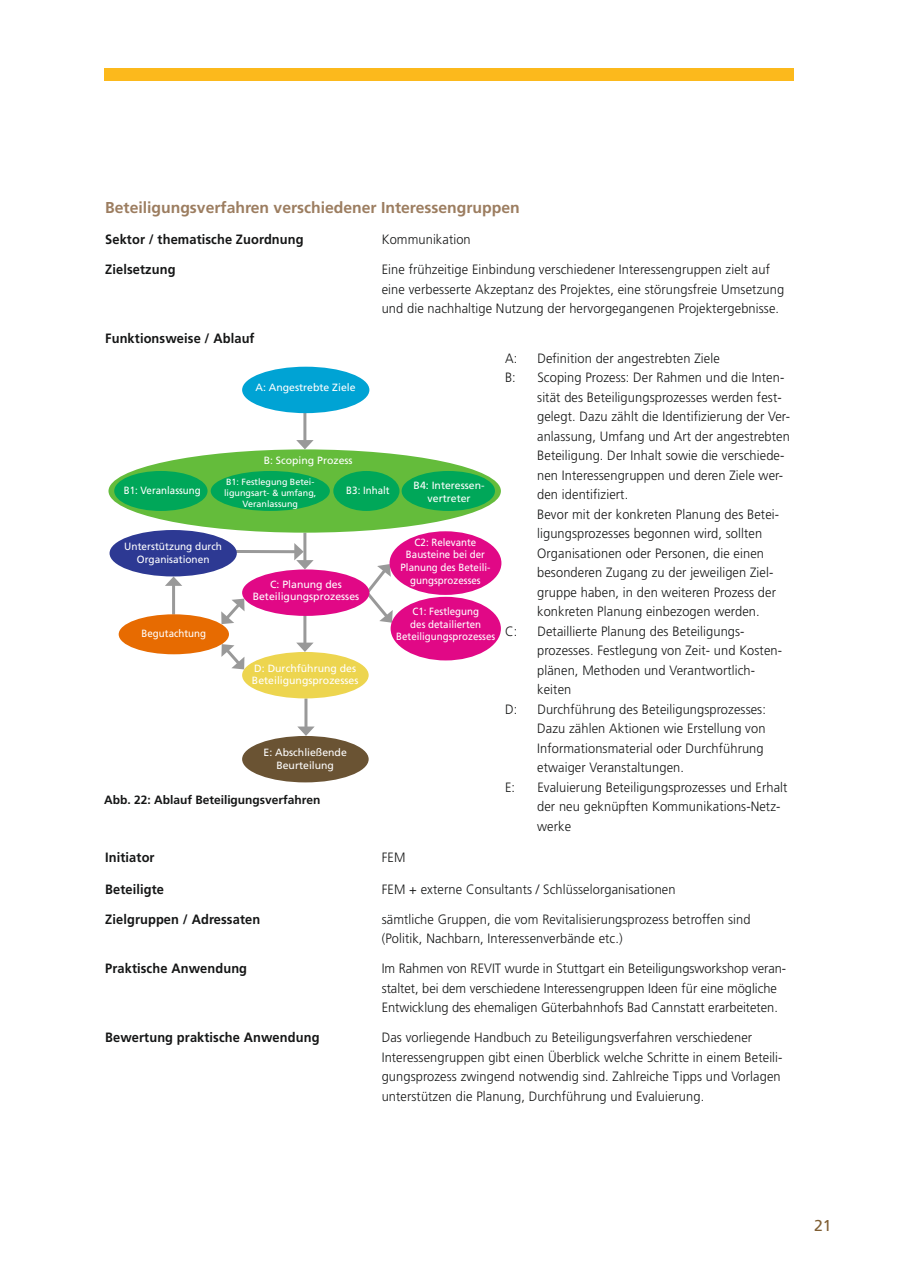
<style>
.page{position:relative;width:899px;height:1266px;background:#fff}
.page>*{position:absolute;margin:0;border:0;box-sizing:border-box;transform-origin:0 0}
.t1{font:700 15.75px "Frutiger";color:#9c7d60}
.t2{font:15.75px "Frutiger";color:#7f5e33}
.t3{font:300 13.5px/19.5px "Frutiger";letter-spacing:.01em;color:#151616;scale:.95 1}
.t4{font:700 13.5px "Frutiger";letter-spacing:.01em;color:#151616;scale:.95 1}
.t5{font:700 12px "Frutiger";color:#151616}
.t6{font:10.5px/12.6px "Frutiger LT";color:#fff;text-align:center}
.t7{font:10.5px/12.6px "Frutiger LT";color:#fff;text-align:center;scale:.93 1}
.t8{font:10.5px/12.6px "Frutiger LT";color:#fff;text-align:center;scale:.96 1}
.t9{font:9px/10.8px "Frutiger LT";color:#fff;text-align:center}
</style>
<div class="page">
<div style="left:104px;top:68px;width:689px;height:13px;background:#fcb91c"></div>
<hr style="left:172px;top:583px;width:3px;height:31px;background:#999">
<svg style="left:165px;top:576px;width:17px;height:10px"></svg>
<svg style="left:363px;top:564px;width:30px;height:58px"></svg>
<hr style="left:304px;top:698px;width:3px;height:31px;background:#999">
<svg style="left:297px;top:726px;width:18px;height:10px"></svg>
<hr style="left:303px;top:413px;width:3px;height:30px;background:#999">
<svg style="left:296px;top:440px;width:17px;height:9px"></svg>
<hr style="left:303px;top:532px;width:3px;height:31px;background:#999">
<hr style="left:303px;top:614px;width:3px;height:31px;background:#999">
<svg style="left:296px;top:642px;width:17px;height:10px"></svg>
<hr style="left:232px;top:550px;width:65px;height:3px;background:#999">
<svg style="left:294px;top:543px;width:19px;height:26px"></svg>
<svg style="left:221px;top:598px;width:23px;height:26px"></svg>
<div style="left:242px;top:367px;width:127px;height:46px;background:#00a3d4;border-radius:50%"></div>
<div style="left:242px;top:569px;width:127px;height:47px;background:#e10886;border-radius:50%"></div>
<div style="left:242px;top:736px;width:127px;height:46px;background:#6a5333;border-radius:50%"></div>
<div style="left:242px;top:652px;width:127px;height:46px;background:#edd54f;border-radius:50%"></div>
<div style="left:108px;top:449px;width:393px;height:83px;background:#64bc3b;border-radius:50%"></div>
<div style="left:390px;top:597px;width:111px;height:63px;background:#e10886;border-radius:50%"></div>
<div style="left:389px;top:531px;width:112px;height:64px;background:#e10886;border-radius:50%"></div>
<div style="left:110px;top:530px;width:127px;height:46px;background:#2d3993;border-radius:50%"></div>
<div style="left:119px;top:614px;width:110px;height:40px;background:#e76b01;border-radius:50%"></div>
<svg style="left:221px;top:644px;width:23px;height:25px"></svg>
<div style="left:114px;top:471px;width:93px;height:40px;background:#00a759;border-radius:50%"></div>
<div style="left:211px;top:471px;width:119px;height:40px;background:#00a759;border-radius:50%"></div>
<div style="left:333px;top:471px;width:66px;height:40px;background:#00a759;border-radius:50%"></div>
<div style="left:401px;top:471px;width:94px;height:40px;background:#00a759;border-radius:50%"></div>
<p class="t1" style="left:105px;top:201px;width:416px">Beteiligungsverfahren verschiedener Interessengruppen</p>
<p class="t4" style="left:105px;top:234px;width:210px">Sektor / thematische Zuordnung</p>
<p class="t3" style="left:382px;top:231px;width:95px">Kommunikation</p>
<p class="t4" style="left:105px;top:264px;width:75px">Zielsetzung</p>
<p class="t3" style="left:382px;top:261px;width:425px">Eine frühzeitige Einbindung verschiedener Interessengruppen zielt auf eine verbesserte Akzeptanz des Projektes, eine störungsfreie Umsetzung und die nachhaltige Nutzung der hervorgegangenen Projektergebnisse.</p>
<p class="t4" style="left:105px;top:333px;width:159px">Funktionsweise / Ablauf</p>
<p class="t3" style="left:505px;top:349px;width:14px">A:</p>
<p class="t3" style="left:537px;top:349px;width:193px">Definition der angestrebten Ziele</p>
<p class="t3" style="left:505px;top:369px;width:13px">B:</p>
<p class="t3" style="left:537px;top:369px;width:267px">Scoping Prozess: Der Rahmen und die Inten&shy;sität des Beteiligungsprozesses werden fest&shy;gelegt. Dazu zählt die Identifizierung der Ver&shy;anlassung, Umfang und Art der angestrebten Beteiligung. Der Inhalt sowie die verschiede&shy;nen Interessengruppen und deren Ziele wer&shy;den identifiziert.<br>Bevor mit der konkreten Planung des Betei&shy;ligungsprozesses begonnen wird, sollten Organisationen oder Personen, die einen besonderen Zugang zu der jeweiligen Ziel&shy;gruppe haben, in den weiteren Prozess der konkreten Planung einbezogen werden.</p>
<p class="t3" style="left:505px;top:622px;width:14px">C:</p>
<p class="t3" style="left:537px;top:622px;width:259px">Detaillierte Planung des Beteiligungs&shy;prozesses. Festlegung von Zeit- und Kosten&shy;plänen, Methoden und Verantwortlich&shy;keiten</p>
<p class="t3" style="left:505px;top:700px;width:14px">D:</p>
<p class="t3" style="left:537px;top:700px;width:242px">Durchführung des Beteiligungsprozesses:<br>Dazu zählen Aktionen wie Erstellung von Informationsmaterial oder Durchführung etwaiger Veranstaltungen.</p>
<p class="t3" style="left:505px;top:778px;width:12px">E:</p>
<p class="t3" style="left:537px;top:778px;width:265px">Evaluierung Beteiligungsprozesses und Erhalt der neu geknüpften Kommunikations-Netz&shy;werke</p>
<p class="t4" style="left:105px;top:852px;width:53px">Initiator</p>
<p class="t3" style="left:382px;top:849px;width:26px">FEM</p>
<p class="t4" style="left:105px;top:883px;width:63px">Beteiligte</p>
<p class="t3" style="left:382px;top:880px;width:311px">FEM + externe Consultants / Schlüsselorganisationen</p>
<p class="t4" style="left:105px;top:913px;width:165px">Zielgruppen / Adressaten</p>
<p class="t3" style="left:382px;top:910px;width:390px">sämtliche Gruppen, die vom Revitalisierungsprozess betroffen sind (Politik, Nachbarn, Interessenverbände etc.)</p>
<p class="t4" style="left:105px;top:963px;width:151px">Praktische Anwendung</p>
<p class="t3" style="left:382px;top:960px;width:427px">Im Rahmen von REVIT wurde in Stuttgart ein Beteiligungsworkshop veran&shy;staltet, bei dem verschiedene Interessengruppen Ideen für eine mögliche<br>Entwicklung des ehemaligen Güterbahnhofs Bad Cannstatt erarbeiteten.</p>
<p class="t4" style="left:105px;top:1032px;width:227px">Bewertung praktische Anwendung</p>
<p class="t3" style="left:382px;top:1029px;width:423px">Das vorliegende Handbuch zu Beteiligungsverfahren verschiedener Interessengruppen gibt einen Überblick welche Schritte in einem Beteili&shy;gungsprozess zwingend notwendig sind. Zahlreiche Tipps und Vorlagen unterstützen die Planung, Durchführung und Evaluierung.</p>
<p class="t6" style="left:255px;top:382px;width:102px">A: Angestrebte Ziele</p>
<p class="t6" style="left:264px;top:454px;width:91px">B: Scoping Prozess</p>
<p class="t7" style="left:124px;top:484px;width:84px">B1: Veranlassung</p>
<p class="t9" style="left:224px;top:477px;width:94px">B1: Festlegung Betei&shy;ligungsart- &amp; umfang,<br>Veranlassung</p>
<p class="t7" style="left:346px;top:484px;width:48px">B3: Inhalt</p>
<p class="t6" style="left:413px;top:480px;width:72px">B4: Interessen&shy;vertreter</p>
<p class="t7" style="left:400px;top:536px;width:98px">C2: Relevante<br>Bausteine bei der<br>Planung des Beteili&shy;gungsprozesses</p>
<p class="t7" style="left:396px;top:606px;width:108px">C1: Festlegung<br>des detailierten<br>Beteiligungsprozesses</p>
<p class="t8" style="left:124px;top:540px;width:103px">Unterstützung durch<br>Organisationen</p>
<p class="t6" style="left:253px;top:578px;width:108px">C: Planung des<br>Beteiligungsprozesses</p>
<p class="t7" style="left:142px;top:627px;width:71px">Begutachtung</p>
<p class="t6" style="left:252px;top:662px;width:108px;text-align:left">D: Durchführung des<br>Beteiligungsprozesses</p>
<p class="t6" style="left:263px;top:747px;width:85px">E: Abschließende<br>Beurteilung</p>
<p class="t5" style="left:104px;top:794px;width:218px">Abb. 22: Ablauf Beteiligungsverfahren</p>
<p class="t2" style="left:814px;top:1219px;width:19px">21</p>
</div>
